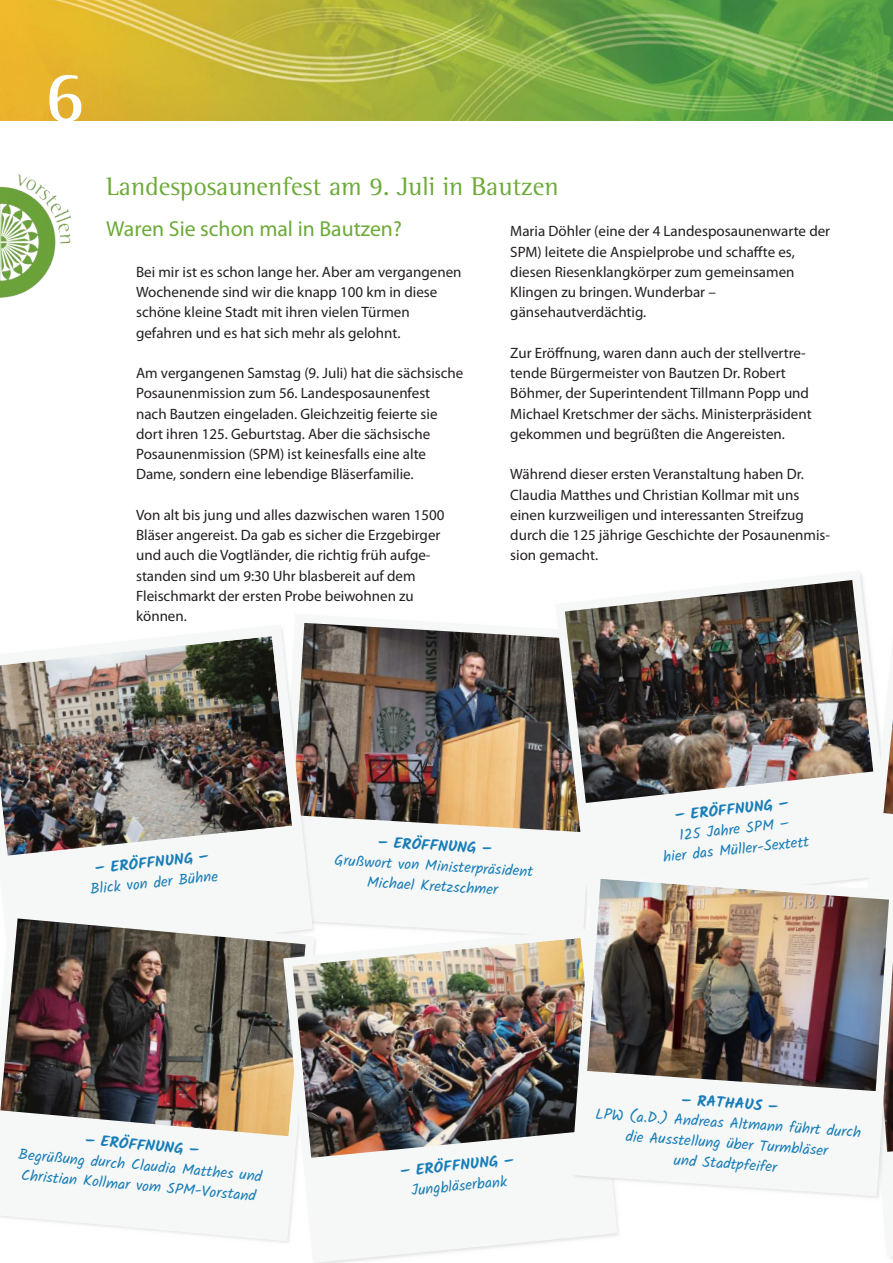
<style>
.page{position:relative;width:893px;height:1263px;background:#fff}
.page>*{position:absolute;margin:0;border:0;box-sizing:border-box;transform-origin:0 0}
.t1{font:700 73.5px "Rotis Semi Serif";color:#fff}
.t2{font:26.25px "Rotis Semi Serif";color:#6daa38}
.t3{font:21.75px "Myriad Pro";color:#6daa38}
.t4{font:15px/20.2px "Myriad Pro";color:#231f20}
.t5{font:15px/20.2px "Kalam";color:#197eb7;text-align:center}
.t6{font:700 15px "Kalam";color:#197eb7;scale:1.04 1}
</style>
<div class="page">
<img style="left:0;top:174px;width:72px;height:123px">
<img style="left:0;top:0;width:893px;height:120px">
<img style="left:319px;top:623px;width:234px;height:208px">
<svg style="left:555px;top:573px;width:308px;height:259px;fill:#f6f7f7"></svg>
<img style="left:565px;top:580px;width:301px;height:223px">
<img style="left:304px;top:622px;width:15px;height:285px">
<img style="left:281px;top:624px;width:32px;height:283px">
<img style="left:0;top:636px;width:292px;height:220px">
<svg style="left:0;top:909px;width:315px;height:332px;fill:#f6f7f7"></svg>
<img style="left:0;top:918px;width:306px;height:218px">
<img style="left:862px;top:617px;width:1px;height:215px">
<svg style="left:863px;top:612px;width:30px;height:645px"></svg>
<svg style="left:283px;top:929px;width:335px;height:334px;fill:#f6f7f7"></svg>
<img style="left:293px;top:939px;width:276px;height:219px">
<img style="left:569px;top:868px;width:324px;height:334px">
<svg style="left:571px;top:870px;width:322px;height:326px;fill:#f6f7f7"></svg>
<img style="left:587px;top:879px;width:302px;height:212px">
<h1 class="t1" style="left:44px;top:52px;width:42px">6</h1>
<h2 class="t2" style="left:106px;top:171px;width:454px">Landesposaunenfest am 9. Juli in Bautzen</h2>
<h3 class="t3" style="left:106px;top:220px;width:297px">Waren Sie schon mal in Bautzen?</h3>
<p class="t4" style="left:136px;top:263px;width:327px">Bei mir ist es schon lange her. Aber am vergangenen Wochenende sind wir die knapp 100 km in diese schöne kleine Stadt mit ihren vielen Türmen gefahren und es hat sich mehr als gelohnt.</p>
<p class="t4" style="left:136px;top:364px;width:329px">Am vergangenen Samstag (9. Juli) hat die sächsische Posaunenmission zum 56. Landesposaunenfest nach Bautzen eingeladen. Gleichzeitig feierte sie dort ihren 125. Geburtstag. Aber die sächsische Posaunenmission (SPM) ist keinesfalls eine alte Dame, sondern eine lebendige Bläserfamilie.</p>
<p class="t4" style="left:136px;top:506px;width:310px">Von alt bis jung und alles dazwischen waren 1500<br>Bläser angereist. Da gab es sicher die Erzgebirger und auch die Vogtländer, die richtig früh aufge&shy;standen sind um 9:30 Uhr blasbereit auf dem Fleischmarkt der ersten Probe beiwohnen zu können.</p>
<p class="t4" style="left:510px;top:222px;width:321px">Maria Döhler (eine der 4 Landesposaunenwarte der SPM) leitete die Anspielprobe und schaffte es, diesen Riesenklangkörper zum gemeinsamen Klingen zu bringen. Wunderbar – gänsehautverdächtig.</p>
<p class="t4" style="left:510px;top:344px;width:303px">Zur Eröffnung, waren dann auch der stellvertre&shy;tende Bürgermeister von Bautzen Dr. Robert Böhmer, der Superintendent Tillmann Popp und Michael Kretschmer der sächs. Ministerpräsident gekommen und begrüßten die Angereisten.</p>
<p class="t4" style="left:510px;top:465px;width:321px">Während dieser ersten Veranstaltung haben Dr.<br>Claudia Matthes und Christian Kollmar mit uns einen kurzweiligen und interessanten Streifzug durch die 125 jährige Geschichte der Posaunenmis&shy;sion gemacht.</p>
<p class="t6" style="left:95px;top:859px;width:111px;rotate:-6deg">− ERÖFFNUNG −</p>
<p class="t5" style="left:89px;top:879px;width:130px;rotate:-6deg">Blick von der Bühne</p>
<p class="t6" style="left:379px;top:833px;width:111px;rotate:3deg">− ERÖFFNUNG −</p>
<p class="t5" style="left:335px;top:850px;width:201px;rotate:3deg">Grußwort von Ministerpräsident<br>Michael Kretzschmer</p>
<p class="t6" style="left:674px;top:806px;width:111px;rotate:-6deg">− ERÖFFNUNG −</p>
<p class="t5" style="left:660px;top:827px;width:148px;rotate:-6deg">125 Jahre SPM −<br>hier das Müller-Sextett</p>
<p class="t6" style="left:86px;top:1131px;width:111px;rotate:5deg">− ERÖFFNUNG −</p>
<p class="t5" style="left:20px;top:1144px;width:246px;text-align:left;rotate:5deg">Begrüßung durch Claudia Matthes und<br>Christian Kollmar vom SPM-Vorstand</p>
<p class="t6" style="left:400px;top:1162px;width:111px;rotate:-6deg">− ERÖFFNUNG −</p>
<p class="t5" style="left:410px;top:1180px;width:98px;rotate:-6deg">Jungbläserbank</p>
<p class="t6" style="left:682px;top:1090px;width:94px;rotate:4deg">− RATHAUS −</p>
<p class="t5" style="left:596px;top:1103px;width:268px;rotate:4deg">LPW (a.D.) Andreas Altmann führt durch die Ausstellung über Turmbläser<br>und Stadtpfeifer</p>
</div>
